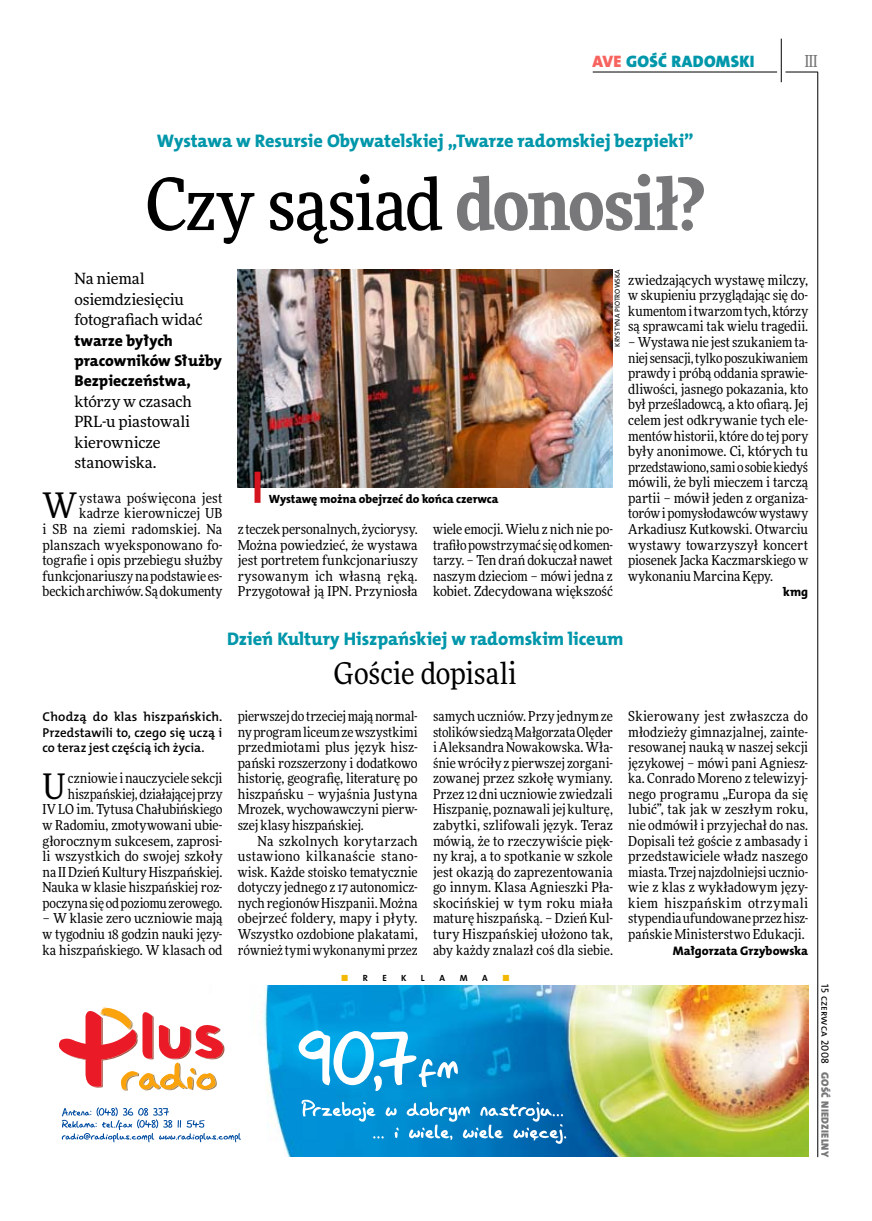
<style>
.page{position:relative;width:872px;height:1221px;background:#fff}
.page>*{position:absolute;margin:0;border:0;box-sizing:border-box;transform-origin:0 0}
.t1{font:500 72px "Freeday Narrow";letter-spacing:-.02em;color:#000}
.t2{font:35.25px "Freeday Narrow News";color:#000}
.t3{font:30px "Freeday Narrow News";color:#000}
.t4{font:18.3px "The Mix HP8 Ex Bld";color:#0097aa}
.t5{font:16.65px "The Mix HP9 Blk";letter-spacing:.02em;color:#0097aa}
.t6{font:500 16.5px "Freeday Narrow";color:#787779;scale:.9 1}
.t7{font:15.75px/20.4px "The Mix HP8 Ex Bld";color:#000}
.t8{font:15.45px/20.4px "Freeday News";letter-spacing:-.01em;color:#000}
.t9{font:13.8px/15.6px "Freeday Narrow News";color:#000;text-align:justify}
.t10{font:12.9px/15.6px "The Mix HP6 Se Bld";letter-spacing:-.005em;color:#000;text-align:justify}
.t11{font:12.45px "The Mix HP8 Ex Bld";color:#000}
.t12{font:12px "The Mix HP8 Ex Bld";letter-spacing:-.005em;color:#000}
.t13{font:10.5px "The Mix HP9 Blk";letter-spacing:.025em;color:#787779}
.t14{font:10.5px "The Mix HP5 Plain";letter-spacing:.01em;color:#000}
.t15{font:9px "The Mix HP7 Bld";color:#000}
.t16{font:9px "The Mix HP7 Bld";color:#f2b900}
.t17{font:7.2px "The Mix HP5 Plain";letter-spacing:.01em;color:#000}
.s1{color:#f7635f}
.s2{font-weight:900;color:#787779}
.s3{color:#000}
</style>
<div class="page">
<hr style="left:817px;top:72px;width:1px;height:1084px;background:#000">
<hr style="left:781px;top:39px;width:1px;height:43px;background:#000">
<hr style="left:785px;top:72px;width:32px;height:1px;background:#000">
<hr style="left:592px;top:72px;width:185px;height:1px;background:#000">
<img style="left:238px;top:269px;width:375px;height:218px">
<div style="left:254px;top:471px;width:6px;height:32px;background:#d4151f"></div>
<img style="left:61px;top:985px;width:747px;height:171px">
<svg style="left:299px;top:1030px;width:159px;height:60px"></svg>
<svg style="left:301px;top:1099px;width:265px;height:44px;background:#2894cf"></svg>
<svg style="left:62px;top:1107px;width:179px;height:35px"></svg>
<svg style="left:59px;top:1004px;width:170px;height:92px"></svg>
<p class="t5" style="left:592px;top:50px;width:164px"><span class="s1">AVE</span> GOŚĆ RADOMSKI</p>
<p class="t6" style="left:804px;top:50px;width:16px">III</p>
<h3 class="t4" style="left:157px;top:129px;width:538px">Wystawa w Resursie Obywatelskiej „Twarze radomskiej bezpieki”</h3>
<h1 class="t1" style="left:146px;top:159px;width:561px">Czy sąsiad <span class="s2">donosił?</span></h1>
<p class="t8" style="left:74px;top:268px;width:130px">Na niemal osiemdziesięciu fotografiach widać</p>
<p class="t7" style="left:74px;top:330px;width:149px">twarze byłych pracowników Służby<br>Bezpieczeństwa,</p>
<p class="t8" style="left:74px;top:391px;width:119px">którzy w czasach<br>PRL-u piastowali kierownicze stanowiska.</p>
<h2 class="t2" style="left:43px;top:484px;width:36px">W</h2>
<p class="t17" style="left:613px;top:347px;width:79px;rotate:-90deg">Krystyna Piotrowska</p>
<p class="t9" style="left:628px;top:272px;width:181px">zwiedzających wystawę milczy, w skupieniu przyglądając się do&shy;kumentom i twarzom tych, którzy są sprawcami tak wielu tragedii.</p>
<p class="t9" style="left:628px;top:334px;width:181px">– Wystawa nie jest szukaniem ta&shy;niej sensacji, tylko poszukiwaniem prawdy i próbą oddania sprawie&shy;dliwości, jasnego pokazania, kto był prześladowcą, a kto ofiarą. Jej celem jest odkrywanie tych ele&shy;mentów historii, które do tej pory były anonimowe. Ci, których tu przedstawiono, sami o sobie kiedyś mówili, że byli mieczem i tarczą partii – mówił jeden z organiza&shy;torów i pomysłodawców wystawy Arkadiusz Kutkowski. Otwarciu wystawy towarzyszył koncert piosenek Jacka Kaczmarskiego w wykonaniu Marcina Kępy.</p>
<p class="t11" style="left:783px;top:584px;width:27px">kmg</p>
<p class="t9" style="left:43px;top:490px;width:181px;text-align:right">ystawa poświęcona jest kadrze kierowniczej UB<br>i SB na ziemi radomskiej. Na planszach wyeksponowano fo&shy;tografie i opis przebiegu służby funkcjonariuszy na podstawie es&shy;beckich archiwów. Są dokumenty</p>
<p class="t12" style="left:269px;top:491px;width:231px">Wystawę można obejrzeć do końca czerwca</p>
<p class="t9" style="left:238px;top:521px;width:181px">z teczek personalnych, życiorysy.<br>Można powiedzieć, że wystawa jest portretem funkcjonariuszy rysowanym ich własną ręką.<br>Przygotował ją IPN. Przyniosła</p>
<p class="t9" style="left:433px;top:521px;width:181px">wiele emocji. Wielu z nich nie po&shy;trafiło powstrzymać się od komen&shy;tarzy. – Ten drań dokuczał nawet naszym dzieciom – mówi jedna z kobiet. Zdecydowana większość</p>
<h3 class="t4" style="left:227px;top:627px;width:397px">Dzień Kultury Hiszpańskiej w radomskim liceum</h3>
<h3 class="t3" style="left:334px;top:655px;width:184px">Goście dopisali</h3>
<p class="t10" style="left:43px;top:708px;width:181px">Chodzą do klas hiszpańskich.<br>Przedstawili to, czego się uczą i co teraz jest częścią ich życia.</p>
<h2 class="t2" style="left:43px;top:764px;width:25px">U</h2>
<p class="t9" style="left:43px;top:770px;width:181px;text-align:right">czniowie i nauczyciele sekcji hiszpańskiej, działającej przy<br>IV LO im. Tytusa Chałubińskiego w Radomiu, zmotywowani ubie&shy;głorocznym sukcesem, zaprosi&shy;li wszystkich do swojej szkoły na II Dzień Kultury Hiszpańskiej.<br>Nauka w klasie hiszpańskiej roz&shy;poczyna się od poziomu zerowego.</p>
<p class="t9" style="left:43px;top:910px;width:181px">– W klasie zero uczniowie mają w tygodniu 18 godzin nauki języ&shy;ka hiszpańskiego. W klasach od</p>
<p class="t9" style="left:238px;top:708px;width:181px">pierwszej do trzeciej mają normal&shy;ny program liceum ze wszystkimi przedmiotami plus język hisz&shy;pański rozszerzony i dodatkowo historię, geografię, literaturę po hiszpańsku – wyjaśnia Justyna Mrozek, wychowawczyni pierw&shy;szej klasy hiszpańskiej.</p>
<p class="t9" style="left:238px;top:832px;width:181px;text-indent:20px">Na szkolnych korytarzach ustawiono kilkanaście stano&shy;wisk. Każde stoisko tematycznie dotyczy jednego z 17 autonomicz&shy;nych regionów Hiszpanii. Można obejrzeć foldery, mapy i płyty.<br>Wszystko ozdobione plakatami, również tymi wykonanymi przez</p>
<p class="t9" style="left:433px;top:708px;width:181px">samych uczniów. Przy jednym ze stolików siedzą Małgorzata Olęder i Aleksandra Nowakowska. Wła&shy;śnie wróciły z pierwszej zorgani&shy;zowanej przez szkołę wymiany.<br>Przez 12 dni uczniowie zwiedzali Hiszpanię, poznawali jej kulturę, zabytki, szlifowali język. Teraz mówią, że to rzeczywiście pięk&shy;ny kraj, a to spotkanie w szkole jest okazją do zaprezentowania go innym. Klasa Agnieszki Pła&shy;skocińskiej w tym roku miała maturę hiszpańską. – Dzień Kul&shy;tury Hiszpańskiej ułożono tak, aby każdy znalazł coś dla siebie.</p>
<p class="t9" style="left:628px;top:708px;width:181px">Skierowany jest zwłaszcza do młodzieży gimnazjalnej, zainte&shy;resowanej nauką w naszej sekcji językowej – mówi pani Agniesz&shy;ka. Conrado Moreno z telewizyj&shy;nego programu „Europa da się lubić”, tak jak w zeszłym roku, nie odmówił i przyjechał do nas.<br>Dopisali też goście z ambasady i przedstawiciele władz naszego miasta. Trzej najzdolniejsi ucznio&shy;wie z klas z wykładowym języ&shy;kiem hiszpańskim otrzymali stypendia ufundowane przez hisz&shy;pańskie Ministerstwo Edukacji.</p>
<p class="t11" style="left:673px;top:942px;width:137px">Małgorzata Grzybowska</p>
<p class="t16" style="left:341px;top:972px;width:28px">■ <span class="s3">R</span></p>
<p class="t15" style="left:382px;top:972px;width:6px">E</p>
<p class="t15" style="left:401px;top:972px;width:6px">K</p>
<p class="t15" style="left:421px;top:972px;width:5px">L</p>
<p class="t15" style="left:439px;top:972px;width:7px">A</p>
<p class="t15" style="left:460px;top:972px;width:9px">M</p>
<p class="t15" style="left:482px;top:972px;width:7px">A</p>
<p class="t16" style="left:502px;top:972px;width:9px">■</p>
<p class="t14" style="left:832px;top:984px;width:81px;rotate:90deg">15 czerwca 2008</p>
<p class="t13" style="left:832px;top:1071px;width:87px;rotate:90deg">GOŚĆ NIEDZIELNY</p>
</div>
